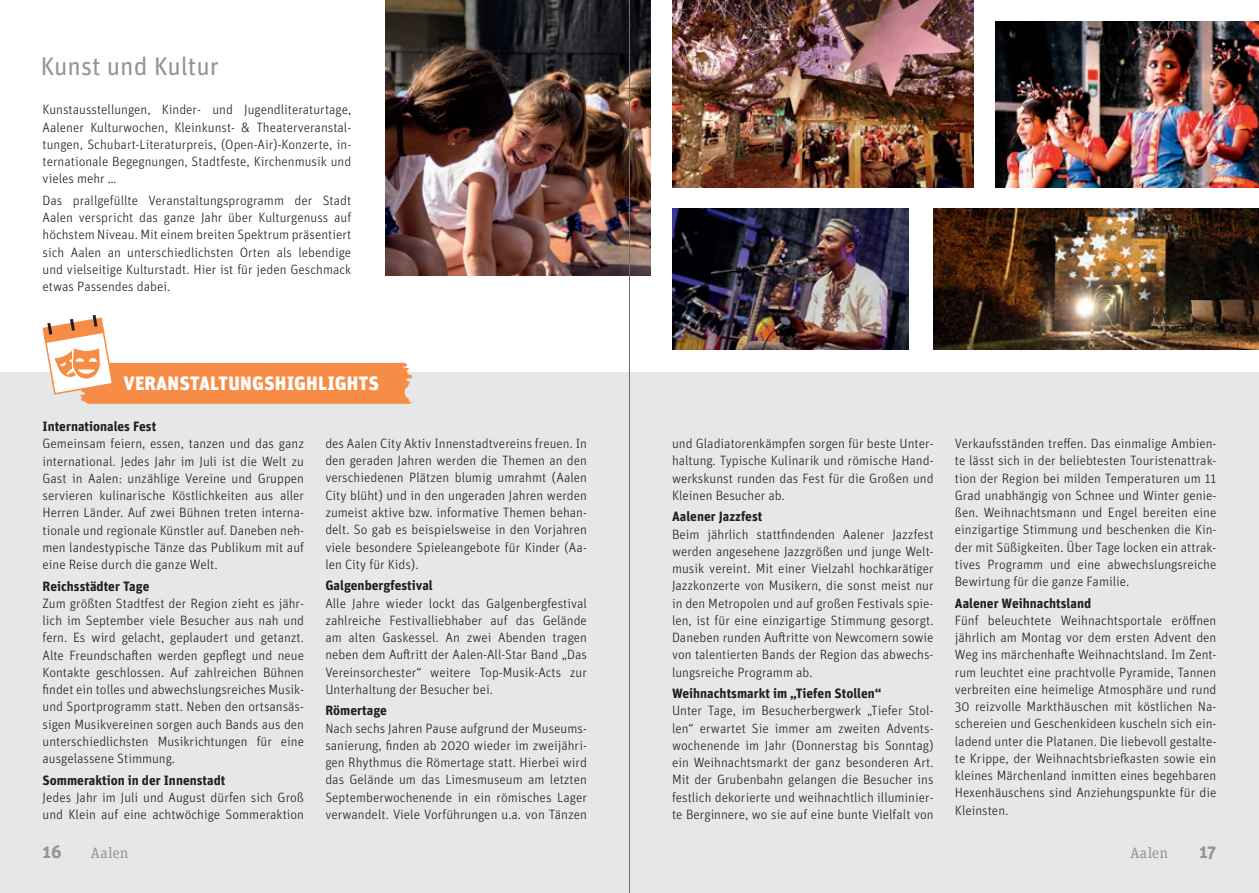
<style>
.page{position:relative;width:1259px;height:893px;background:#fff}
.page>*{position:absolute;margin:0;border:0;box-sizing:border-box;transform-origin:0 0}
.t1{font:25.5px "Unit Pro";color:#939598}
.t2{font:900 19.35px "Unit Pro";letter-spacing:.01em;color:#fff}
.t3{font:700 18px "Unit Pro";color:#939598}
.t4{font:15px "Unit Slab Pro";letter-spacing:.015em;color:#939598}
.t5{font:300 13.5px/17.2px "Unit Pro";color:#231f20;text-align:justify}
.t6{font:700 13.5px "Unit Pro";color:#231f20}
</style>
<div class="page">
<div style="left:0;top:372px;width:1259px;height:521px;background:#e6e7e9"></div>
<img style="left:386px;top:0;width:265px;height:275px">
<img style="left:933px;top:209px;width:326px;height:141px">
<img style="left:995px;top:22px;width:264px;height:166px">
<img style="left:672px;top:0;width:302px;height:188px">
<img style="left:672px;top:209px;width:236px;height:141px">
<img style="left:80px;top:362px;width:333px;height:42px">
<svg style="left:42px;top:315px;width:72px;height:80px"></svg>
<hr style="left:629px;top:0;width:1px;height:893px;background:#6c6d70">
<h1 class="t1" style="left:40px;top:48px;width:180px">Kunst und Kultur</h1>
<p class="t5" style="left:43px;top:101px;width:310px">Kunstausstellungen, Kinder- und Jugendliteraturtage, Aalener Kulturwochen, Kleinkunst- &amp; Theaterveranstal&shy;tungen, Schubart-Literaturpreis, (Open-Air)-Konzerte, in&shy;ternationale Begegnungen, Stadtfeste, Kirchenmusik und vieles mehr …</p>
<p class="t5" style="left:43px;top:191px;width:310px">Das prallgefüllte Veranstaltungsprogramm der Stadt Aalen verspricht das ganze Jahr über Kulturgenuss auf höchstem Niveau. Mit einem breiten Spektrum präsentiert sich Aalen an unterschiedlichsten Orten als lebendige und vielseitige Kulturstadt. Hier ist für jeden Geschmack etwas Passendes dabei.</p>
<h2 class="t2" style="left:123px;top:369px;width:257px">VERANSTALTUNGSHIGHLIGHTS</h2>
<p class="t6" style="left:43px;top:416px;width:115px">Internationales Fest</p>
<p class="t5" style="left:43px;top:435px;width:263px">Gemeinsam feiern, essen, tanzen und das ganz international. Jedes Jahr im Juli ist die Welt zu Gast in Aalen: unzählige Vereine und Gruppen servieren kulinarische Köstlichkeiten aus aller Herren Länder. Auf zwei Bühnen treten interna&shy;tionale und regionale Künstler auf. Daneben neh&shy;men landestypische Tänze das Publikum mit auf eine Reise durch die ganze Welt.</p>
<p class="t6" style="left:43px;top:576px;width:108px">Reichsstädter Tage</p>
<p class="t5" style="left:43px;top:594px;width:263px">Zum größten Stadtfest der Region zieht es jähr&shy;lich im September viele Besucher aus nah und fern. Es wird gelacht, geplaudert und getanzt.<br>Alte Freundschaften werden gepflegt und neue Kontakte geschlossen. Auf zahlreichen Bühnen findet ein tolles und abwechslungsreiches Musik&shy;und Sportprogramm statt. Neben den ortsansäs&shy;sigen Musikvereinen sorgen auch Bands aus den unterschiedlichsten Musikrichtungen für eine ausgelassene Stimmung.</p>
<p class="t6" style="left:43px;top:770px;width:184px">Sommeraktion in der Innenstadt</p>
<p class="t5" style="left:43px;top:788px;width:263px">Jedes Jahr im Juli und August dürfen sich Groß und Klein auf eine achtwöchige Sommeraktion</p>
<p class="t5" style="left:325px;top:434px;width:263px">des Aalen City Aktiv Innenstadtvereins freuen. In den geraden Jahren werden die Themen an den verschiedenen Plätzen blumig umrahmt (Aalen City blüht) und in den ungeraden Jahren werden zumeist aktive bzw. informative Themen behan&shy;delt. So gab es beispielsweise in den Vorjahren viele besondere Spieleangebote für Kinder (Aa&shy;len City für Kids).</p>
<p class="t6" style="left:325px;top:576px;width:109px">Galgenbergfestival</p>
<p class="t5" style="left:325px;top:594px;width:263px">Alle Jahre wieder lockt das Galgenbergfestival zahlreiche Festivalliebhaber auf das Gelände am alten Gaskessel. An zwei Abenden tragen neben dem Auftritt der Aalen-All-Star Band „Das Vereinsorchester“ weitere Top-Musik-Acts zur Unterhaltung der Besucher bei.</p>
<p class="t6" style="left:325px;top:701px;width:63px">Römertage</p>
<p class="t5" style="left:325px;top:719px;width:263px">Nach sechs Jahren Pause aufgrund der Museums&shy;sanierung, finden ab 2020 wieder im zweijähri&shy;gen Rhythmus die Römertage statt. Hierbei wird das Gelände um das Limesmuseum am letzten Septemberwochenende in ein römisches Lager verwandelt. Viele Vorführungen u.a. von Tänzen</p>
<p class="t5" style="left:672px;top:434px;width:263px">und Gladiatorenkämpfen sorgen für beste Unter&shy;haltung. Typische Kulinarik und römische Hand&shy;werkskunst runden das Fest für die Großen und Kleinen Besucher ab.</p>
<p class="t6" style="left:672px;top:507px;width:92px">Aalener Jazzfest</p>
<p class="t5" style="left:672px;top:525px;width:263px">Beim jährlich stattfindenden Aalener Jazzfest werden angesehene Jazzgrößen und junge Welt&shy;musik vereint. Mit einer Vielzahl hochkarätiger Jazzkonzerte von Musikern, die sonst meist nur in den Metropolen und auf großen Festivals spie&shy;len, ist für eine einzigartige Stimmung gesorgt.<br>Daneben runden Auftritte von Newcomern sowie von talentierten Bands der Region das abwechs&shy;lungsreiche Programm ab.</p>
<p class="t6" style="left:672px;top:683px;width:211px">Weihnachtsmarkt im „Tiefen Stollen“</p>
<p class="t5" style="left:672px;top:702px;width:263px">Unter Tage, im Besucherbergwerk „Tiefer Stol&shy;len“ erwartet Sie immer am zweiten Advents&shy;wochenende im Jahr (Donnerstag bis Sonntag) ein Weihnachtsmarkt der ganz besonderen Art.<br>Mit der Grubenbahn gelangen die Besucher ins festlich dekorierte und weihnachtlich illuminier&shy;te Berginnere, wo sie auf eine bunte Vielfalt von</p>
<p class="t5" style="left:955px;top:434px;width:263px">Verkaufsständen treffen. Das einmalige Ambien&shy;te lässt sich in der beliebtesten Touristenattrak&shy;tion der Region bei milden Temperaturen um 11<br>Grad unabhängig von Schnee und Winter genie&shy;ßen. Weihnachtsmann und Engel bereiten eine einzigartige Stimmung und beschenken die Kin&shy;der mit Süßigkeiten. Über Tage locken ein attrak&shy;tives Programm und eine abwechslungsreiche Bewirtung für die ganze Familie.</p>
<p class="t6" style="left:955px;top:593px;width:138px">Aalener Weihnachtsland</p>
<p class="t5" style="left:955px;top:611px;width:263px">Fünf beleuchtete Weihnachtsportale eröffnen jährlich am Montag vor dem ersten Advent den Weg ins märchenhafte Weihnachtsland. Im Zent&shy;rum leuchtet eine prachtvolle Pyramide, Tannen verbreiten eine heimelige Atmosphäre und rund 30 reizvolle Markthäuschen mit köstlichen Na&shy;schereien und Geschenkideen kuscheln sich ein&shy;ladend unter die Platanen. Die liebevoll gestalte&shy;te Krippe, der Weihnachtsbriefkasten sowie ein kleines Märchenland inmitten eines begehbaren Hexenhäuschens sind Anziehungspunkte für die Kleinsten.</p>
<h3 class="t3" style="left:43px;top:838px;width:21px">16</h3>
<p class="t4" style="left:91px;top:842px;width:39px">Aalen</p>
<p class="t4" style="left:1130px;top:842px;width:39px">Aalen</p>
<h3 class="t3" style="left:1199px;top:838px;width:19px">17</h3>
</div>
